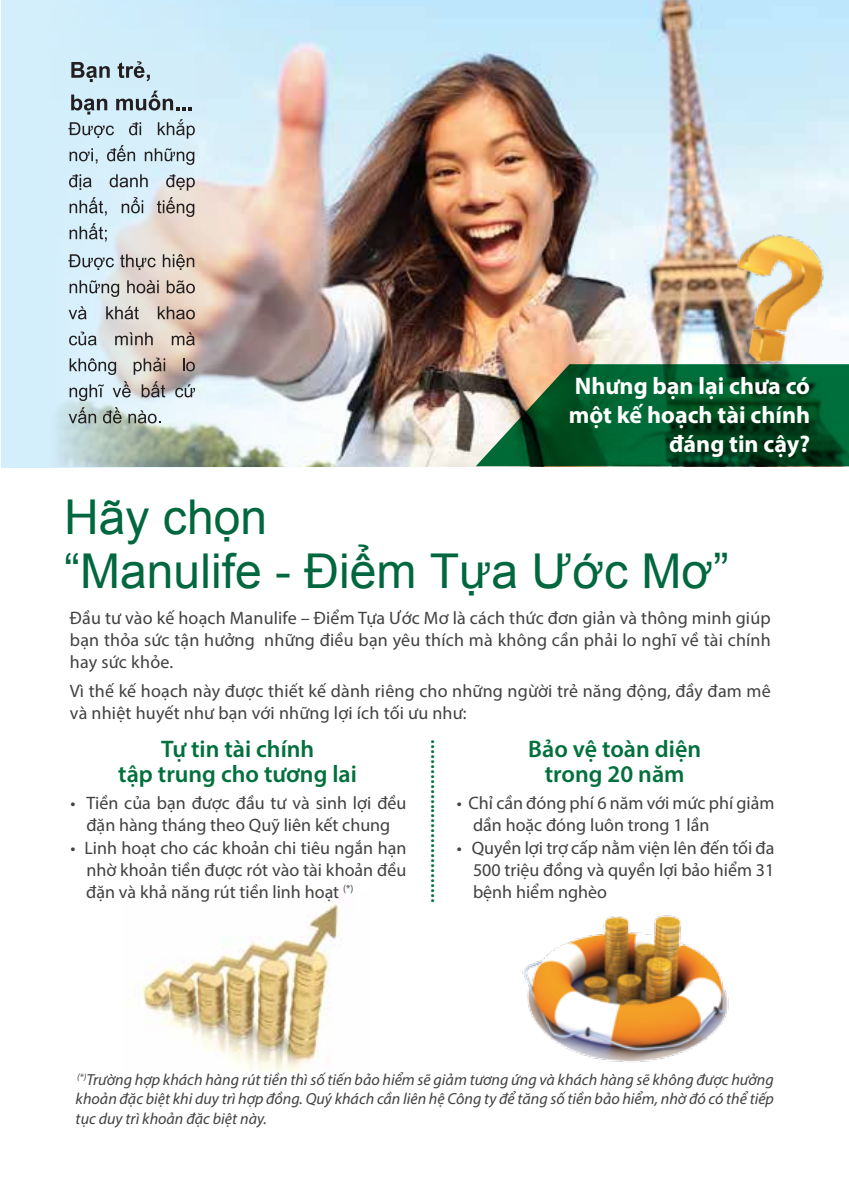
<style>
.page{position:relative;width:849px;height:1191px;background:#fff}
.page>*{position:absolute;margin:0;border:0;box-sizing:border-box;transform-origin:0 0}
.t1{font:48px/54px "Arial";color:#00673e}
.t2{font:600 24px/24.8px "Myriad Pro";color:#00703c;text-align:center}
.t3{font:700 24px/28.8px "Myriad Pro";color:#fff;text-align:right}
.t4{font:24px "Myriad Pro";color:#00703c}
.t5{font:18px/21.6px "Myriad Pro";color:#414042;text-align:justify}
.t6{font:italic 16px/19.2px "Myriad Pro";color:#414042;text-align:justify}
</style>
<div class="page">
<img style="left:453px;top:1px;width:395px;height:465px">
<img style="left:522px;top:915px;width:207px;height:148px">
<img style="left:141px;top:902px;width:199px;height:169px">
<svg style="left:475px;top:364px;width:373px;height:102px;background:#1b5f37"></svg>
<img style="left:1px;top:1px;width:452px;height:467px">
<svg style="left:68px;top:122px;width:46px;height:16px"></svg>
<svg style="left:129px;top:122px;width:12px;height:13px"></svg>
<svg style="left:158px;top:119px;width:37px;height:20px"></svg>
<svg style="left:70px;top:148px;width:27px;height:16px"></svg>
<svg style="left:107px;top:145px;width:28px;height:16px"></svg>
<svg style="left:145px;top:148px;width:49px;height:17px"></svg>
<svg style="left:69px;top:174px;width:23px;height:16px"></svg>
<svg style="left:110px;top:174px;width:38px;height:13px"></svg>
<svg style="left:166px;top:174px;width:29px;height:17px"></svg>
<svg style="left:70px;top:197px;width:37px;height:19px"></svg>
<svg style="left:122px;top:197px;width:21px;height:16px"></svg>
<svg style="left:157px;top:197px;width:37px;height:20px"></svg>
<svg style="left:70px;top:223px;width:37px;height:19px"></svg>
<svg style="left:68px;top:254px;width:46px;height:16px"></svg>
<svg style="left:120px;top:254px;width:36px;height:16px"></svg>
<svg style="left:163px;top:254px;width:31px;height:16px"></svg>
<svg style="left:70px;top:280px;width:49px;height:17px"></svg>
<svg style="left:127px;top:280px;width:32px;height:13px"></svg>
<svg style="left:167px;top:280px;width:28px;height:13px"></svg>
<svg style="left:69px;top:306px;width:18px;height:13px"></svg>
<svg style="left:106px;top:306px;width:33px;height:13px"></svg>
<svg style="left:158px;top:306px;width:37px;height:13px"></svg>
<svg style="left:69px;top:331px;width:28px;height:14px"></svg>
<svg style="left:115px;top:332px;width:38px;height:13px"></svg>
<svg style="left:172px;top:332px;width:23px;height:13px"></svg>
<svg style="left:70px;top:358px;width:46px;height:17px"></svg>
<svg style="left:134px;top:357px;width:31px;height:18px"></svg>
<svg style="left:183px;top:358px;width:12px;height:13px"></svg>
<svg style="left:70px;top:384px;width:34px;height:17px"></svg>
<svg style="left:113px;top:381px;width:18px;height:16px"></svg>
<svg style="left:142px;top:381px;width:23px;height:16px"></svg>
<svg style="left:175px;top:384px;width:20px;height:13px"></svg>
<svg style="left:69px;top:407px;width:27px;height:16px"></svg>
<svg style="left:103px;top:407px;width:18px;height:16px"></svg>
<svg style="left:128px;top:410px;width:33px;height:13px"></svg>
<svg style="left:71px;top:62px;width:39px;height:20px"></svg>
<svg style="left:118px;top:61px;width:32px;height:20px"></svg>
<svg style="left:71px;top:94px;width:36px;height:21px"></svg>
<svg style="left:116px;top:91px;width:75px;height:20px"></svg>
<img style="left:700px;top:218px;width:148px;height:162px">
<h2 class="t3" style="left:568px;top:371px;width:243px">Nhưng bạn lại chưa có một kế hoạch tài chính đáng tin cậy?</h2>
<h1 class="t1" style="left:64px;top:491px;width:666px">Hãy chọn<br>“Manulife - Điểm Tựa Ước Mơ”</h1>
<p class="t5" style="left:70px;top:607px;width:702px">Đầu tư vào kế hoạch Manulife – Điểm Tựa Ước Mơ là cách thức đơn giản và thông minh giúp bạn thỏa sức tận hưởng những điều bạn yêu thích mà không cần phải lo nghĩ về tài chính hay sức khỏe.</p>
<p class="t5" style="left:70px;top:680px;width:702px">Vì thế kế hoạch này được thiết kế dành riêng cho những ngừời trẻ năng động, đầy đam mê và nhiệt huyết như bạn với những lợi ích tối ưu như:</p>
<h2 class="t2" style="left:118px;top:735px;width:240px">Tự tin tài chính<br>tập trung cho tương lai</h2>
<p class="t5" style="left:70px;top:792px;width:337px;text-align:center">• Tiền của bạn được đầu tư và sinh lợi đều đặn hàng tháng theo Quỹ liên kết chung</p>
<p class="t5" style="left:86px;top:837px;width:321px;text-indent:-16px">• Linh hoạt cho các khoản chi tiêu ngắn hạn nhờ khoản tiền được rót vào tài khoản đều đặn và khả năng rút tiền linh hoạt <sup>(*)</sup></p>
<h2 class="t2" style="left:528px;top:735px;width:174px">Bảo vệ toàn diện trong 20 năm</h2>
<p class="t5" style="left:473px;top:792px;width:303px;text-indent:-16px">• Chỉ cần đóng phí 6 năm với mức phí giảm dần hoặc đóng luôn trong 1 lần</p>
<p class="t5" style="left:473px;top:837px;width:303px;text-indent:-16px">• Quyền lợi trợ cấp nằm viện lên đến tối đa 500 triệu đồng và quyền lợi bảo hiểm 31 bệnh hiểm nghèo</p>
<h2 class="t4" style="left:454px;top:739px;width:165px;rotate:90deg">.................................</h2>
<p class="t6" style="left:76px;top:1070px;width:699px"><sup>(*)</sup>Trường hợp khách hàng rút tiền thì số tiến bảo hiểm sẽ giảm tương ứng và khách hàng sẽ không được hưởng khoản đặc biệt khi duy trì hợp đồng. Quý khách cần liên hệ Công ty để tăng số tiền bảo hiểm, nhờ đó có thể tiếp tục duy trì khoản đặc biệt này.</p>
</div>
